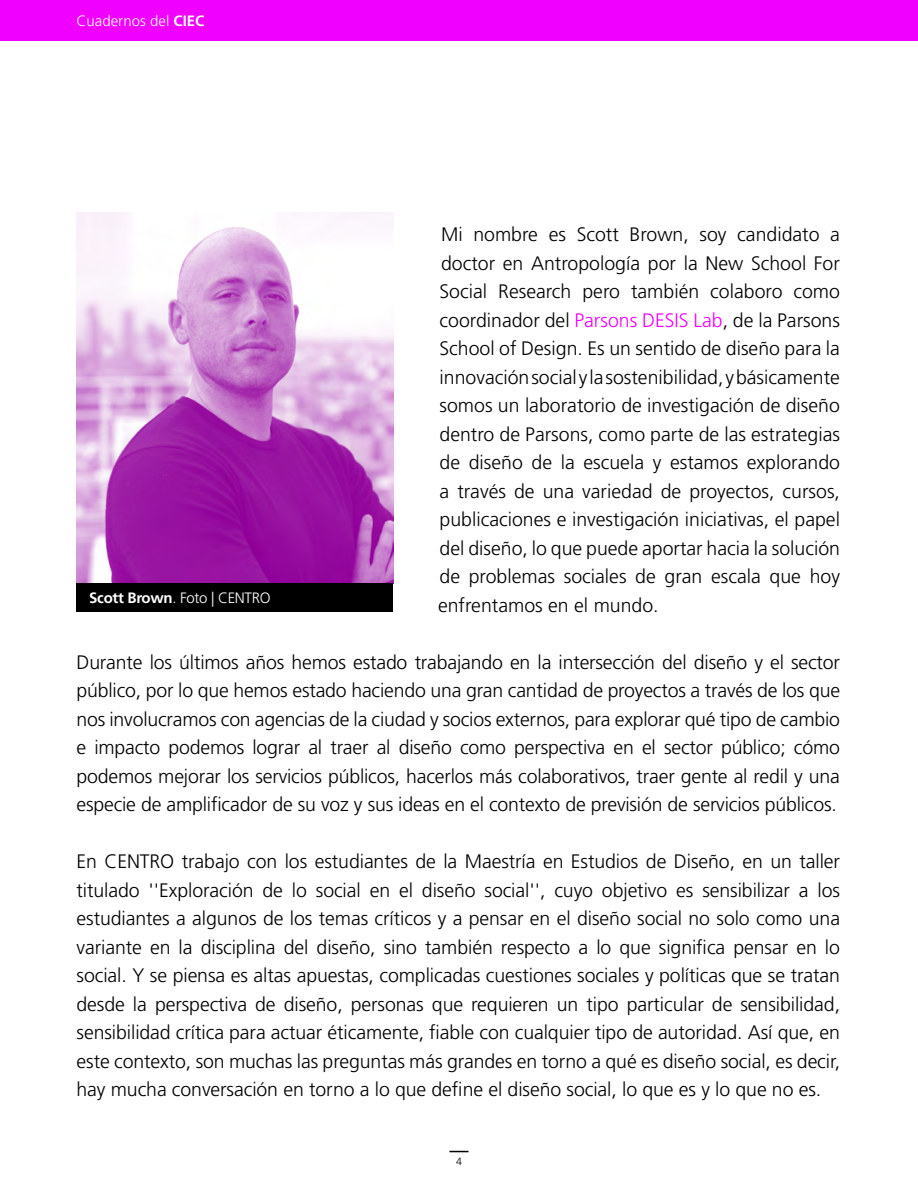
<style>
.page{position:relative;width:918px;height:1188px;background:#fff}
.page>*{position:absolute;margin:0;border:0;box-sizing:border-box;transform-origin:0 0}
.t1{font:300 19.5px/28.5px "Frutiger";letter-spacing:-.005em;color:#000;text-align:justify}
.t2{font:300 15px "Frutiger";letter-spacing:-.02em;color:#fff}
.t3{font:300 15px "Frutiger";color:#fff}
.t4{font:300 10.5px "Frutiger";color:#000}
.s1{font-weight:700}
.s2{color:#f000ff}
</style>
<div class="page">
<div style="left:0;top:0;width:918px;height:40px;background:#f000ff"></div>
<svg style="left:449px;top:1151px;width:20px;height:1px"></svg>
<img style="left:77px;top:213px;width:316px;height:370px">
<div style="left:77px;top:583px;width:316px;height:29px;background:#000"></div>
<p class="t3" style="left:77px;top:12px;width:129px">Cuadernos del <span class="s1">CIEC</span></p>
<p class="t2" style="left:89px;top:589px;width:183px"><span class="s1">Scott Brown</span>. Foto | CENTRO</p>
<p class="t1" style="left:438px;top:220px;width:404px">Mi nombre es Scott Brown, soy candidato a doctor en Antropología por la New School For Social Research pero también colaboro como coordinador del <span class="s2">Parsons DESIS Lab</span>, de la Parsons School of Design. Es un sentido de diseño para la innovación social y la sostenibilidad, y básicamente somos un laboratorio de investigación de diseño dentro de Parsons, como parte de las estrategias de diseño de la escuela y estamos explorando a través de una variedad de proyectos, cursos, publicaciones e investigación iniciativas, el papel del diseño, lo que puede aportar hacia la solución de problemas sociales de gran escala que hoy enfrentamos en el mundo.</p>
<p class="t1" style="left:77px;top:648px;width:765px">Durante los últimos años hemos estado trabajando en la intersección del diseño y el sector público, por lo que hemos estado haciendo una gran cantidad de proyectos a través de los que nos involucramos con agencias de la ciudad y socios externos, para explorar qué tipo de cambio e impacto podemos lograr al traer al diseño como perspectiva en el sector público; cómo podemos mejorar los servicios públicos, hacerlos más colaborativos, traer gente al redil y una especie de amplificador de su voz y sus ideas en el contexto de previsión de servicios públicos.</p>
<p class="t1" style="left:77px;top:848px;width:765px">En CENTRO trabajo con los estudiantes de la Maestría en Estudios de Diseño, en un taller titulado ''Exploración de lo social en el diseño social'', cuyo objetivo es sensibilizar a los estudiantes a algunos de los temas críticos y a pensar en el diseño social no solo como una variante en la disciplina del diseño, sino también respecto a lo que significa pensar en lo social. Y se piensa es altas apuestas, complicadas cuestiones sociales y políticas que se tratan desde la perspectiva de diseño, personas que requieren un tipo particular de sensibilidad, sensibilidad crítica para actuar éticamente, fiable con cualquier tipo de autoridad. Así que, en este contexto, son muchas las preguntas más grandes en torno a qué es diseño social, es decir, hay mucha conversación en torno a lo que define el diseño social, lo que es y lo que no es.</p>
<p class="t4" style="left:456px;top:1156px;width:7px">4</p>
</div>
